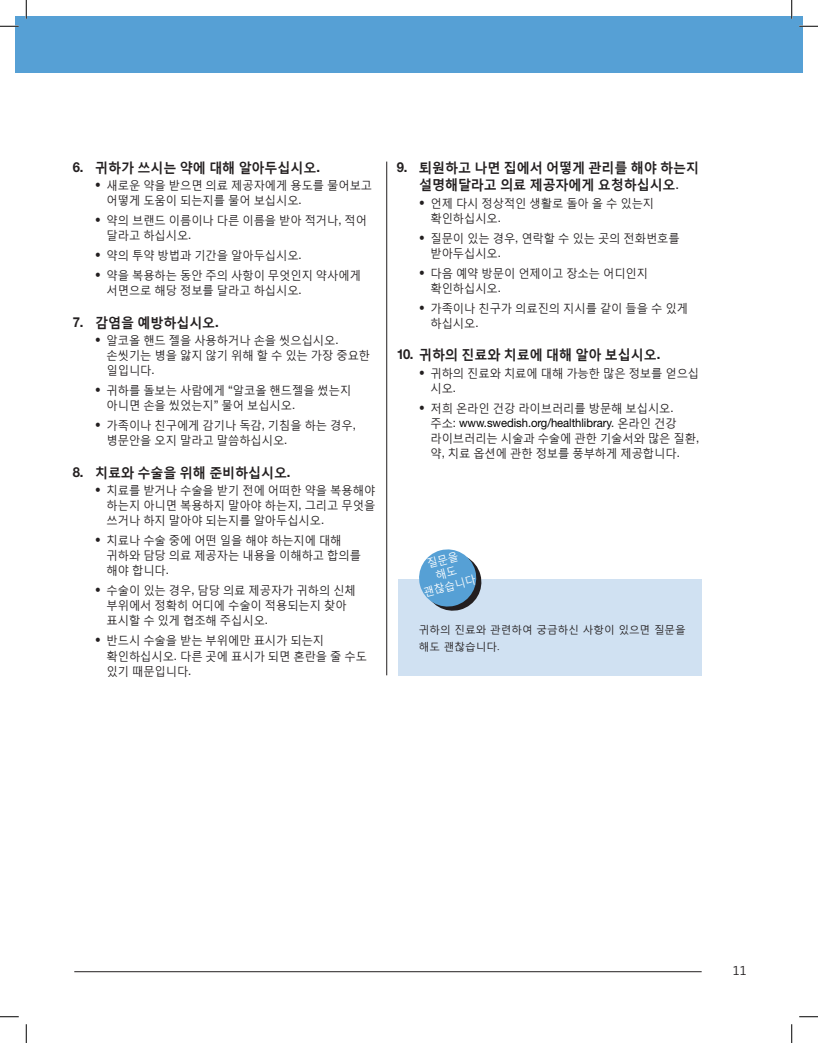
<style>
.page{position:relative;width:818px;height:1043px;background:#fff}
.page>*{position:absolute;margin:0;border:0;box-sizing:border-box;transform-origin:0 0}
._10_tips_questions{font:700 13.75px/17.5px "Malgun Gothic";letter-spacing:-.01em;color:#231f20;text-align:center;scale:.95 1}
.t1{font:12.5px "Malgun Gothic";color:#231f20}
.bullet_text{font:11.88px/15px "Malgun Gothic";letter-spacing:-.005em;color:#231f20;scale:.95 1}
.t2{font:11.25px/13.5px "Malgun Gothic";color:#fff;text-align:center;scale:.95 1}
.subhead{font:10.62px/17.5px "Malgun Gothic";color:#231f20}
.s1{font-family:"Helvetica Neue LT Std"}
.s2{font-family:"Helvetica Neue LT Std";font-weight:400}
.s3{font-family:"Helvetica Neue LT Std";color:#000}
</style>
<div class="page">
<div style="left:15px;top:16px;width:787px;height:56px;background:#56a0d5"></div>
<hr style="left:74px;top:971px;width:627px;height:1px;background:#231f20">
<hr style="left:386px;top:162px;width:1px;height:513px;background:#231f20">
<div style="left:398px;top:578px;width:303px;height:97px;background:#d0e1f2"></div>
<svg style="left:416px;top:549px;width:68px;height:62px"></svg>
<svg style="left:0;top:25px;width:19px;height:2px"></svg>
<svg style="left:799px;top:25px;width:19px;height:2px"></svg>
<svg style="left:0;top:1016px;width:19px;height:1px"></svg>
<svg style="left:799px;top:1016px;width:19px;height:1px"></svg>
<svg style="left:25px;top:0;width:2px;height:19px"></svg>
<svg style="left:25px;top:1024px;width:2px;height:18px"></svg>
<svg style="left:791px;top:0;width:1px;height:19px"></svg>
<svg style="left:791px;top:1024px;width:1px;height:18px"></svg>
<p class="_10_tips_questions" style="left:73px;top:158px;width:262px"><span class="s1">6.</span> 귀하가 쓰시는 약에 대해 알아두십시오<span class="s1">.</span></p>
<p class="bullet_text" style="left:106px;top:178px;width:281px;text-indent:-11px"><span class="s1">•</span> 새로운 약을 받으면 의료 제공자에게 용도를 물어보고 어떻게 도움이 되는지를 물어 보십시오<span class="s1">.</span></p>
<p class="bullet_text" style="left:106px;top:213px;width:276px;text-indent:-11px"><span class="s1">•</span> 약의 브랜드 이름이나 다른 이름을 받아 적거나<span class="s1">,</span> 적어 달라고 하십시오<span class="s1">.</span></p>
<p class="bullet_text" style="left:95px;top:248px;width:219px"><span class="s1">•</span> 약의 투약 방법과 기간을 알아두십시오<span class="s1">.</span></p>
<p class="bullet_text" style="left:106px;top:268px;width:269px;text-indent:-11px"><span class="s1">•</span> 약을 복용하는 동안 주의 사항이 무엇인지 약사에게 서면으로 해당 정보를 달라고 하십시오<span class="s1">.</span></p>
<p class="_10_tips_questions" style="left:73px;top:313px;width:155px"><span class="s1">7.</span> 감염을 예방하십시오<span class="s1">.</span></p>
<p class="bullet_text" style="left:106px;top:333px;width:279px;text-indent:-11px"><span class="s1">•</span> 알코올 핸드 젤을 사용하거나 손을 씻으십시오<span class="s1">. </span>손씻기는 병을 앓지 않기 위해 할 수 있는 가장 중요한 일입니다<span class="s1">.</span></p>
<p class="bullet_text" style="left:106px;top:383px;width:259px;text-indent:-11px"><span class="s1">•</span> 귀하를 돌보는 사람에게 <span class="s1">“</span>알코올 핸드젤을 썼는지 아니면 손을 씼었는지<span class="s1">”</span> 물어 보십시오<span class="s1">.</span></p>
<p class="bullet_text" style="left:106px;top:418px;width:264px;text-indent:-11px"><span class="s1">•</span> 가족이나 친구에게 감기나 독감<span class="s1">,</span> 기침을 하는 경우<span class="s1">, </span>병문안을 오지 말라고 말씀하십시오<span class="s1">.</span></p>
<p class="_10_tips_questions" style="left:73px;top:463px;width:231px"><span class="s1">8.</span> 치료와 수술을 위해 준비하십시오<span class="s1">.</span></p>
<p class="bullet_text" style="left:106px;top:483px;width:284px;text-align:justify;text-indent:-11px"><span class="s1">•</span> 치료를 받거나 수술을 받기 전에 어떠한 약을 복용해야 하는지 아니면 복용하지 말아야 하는지<span class="s1">,</span> 그리고 무엇을 쓰거나 하지 말아야 되는지를 알아두십시오<span class="s1">.</span></p>
<p class="bullet_text" style="left:106px;top:533px;width:269px;text-indent:-11px"><span class="s1">•</span> 치료나 수술 중에 어떤 일을 해야 하는지에 대해 귀하와 담당 의료 제공자는 내용을 이해하고 합의를 해야 합니다<span class="s1">.</span></p>
<p class="bullet_text" style="left:106px;top:583px;width:264px;text-indent:-11px"><span class="s1">•</span> 수술이 있는 경우<span class="s1">,</span> 담당 의료 제공자가 귀하의 신체 부위에서 정확히 어디에 수술이 적용되는지 찾아 표시할 수 있게 협조해 주십시오<span class="s1">.</span></p>
<p class="bullet_text" style="left:106px;top:633px;width:276px;text-indent:-11px"><span class="s1">•</span> 반드시 수술을 받는 부위에만 표시가 되는지 확인하십시오<span class="s1">.</span> 다른 곳에 표시가 되면 혼란을 줄 수도 있기 때문입니다<span class="s1">.</span></p>
<p class="_10_tips_questions" style="left:396px;top:158px;width:320px"><span class="s1">9.</span> 퇴원하고 나면 집에서 어떻게 관리를 해야 하는지 설명해달라고 의료 제공자에게 요청하십시오<span class="s2">.</span></p>
<p class="bullet_text" style="left:430px;top:195px;width:237px;text-indent:-11px"><span class="s1">•</span> 언제 다시 정상적인 생활로 돌아 올 수 있는지 확인하십시오<span class="s1">.</span></p>
<p class="bullet_text" style="left:430px;top:230px;width:264px;text-indent:-11px"><span class="s1">•</span> 질문이 있는 경우<span class="s1">,</span> 연락할 수 있는 곳의 전화번호를 받아두십시오<span class="s1">.</span></p>
<p class="bullet_text" style="left:430px;top:265px;width:230px;text-indent:-11px"><span class="s1">•</span> 다음 예약 방문이 언제이고 장소는 어디인지 확인하십시오<span class="s1">.</span></p>
<p class="bullet_text" style="left:430px;top:300px;width:272px;text-indent:-11px"><span class="s1">•</span> 가족이나 친구가 의료진의 지시를 같이 들을 수 있게 하십시오<span class="s1">.</span></p>
<p class="_10_tips_questions" style="left:396px;top:346px;width:279px"><span class="s1">10.</span> 귀하의 진료와 치료에 대해 알아 보십시오<span class="s1">.</span></p>
<p class="bullet_text" style="left:430px;top:365px;width:284px;text-indent:-11px"><span class="s1">•</span> 귀하의 진료와 치료에 대해 가능한 많은 정보를 얻으십 시오<span class="s1">.</span></p>
<p class="bullet_text" style="left:430px;top:400px;width:284px;text-indent:-11px"><span class="s1">•</span> 저희 온라인 건강 라이브러리를 방문해 보십시오<span class="s1">. </span>주소<span class="s1">:</span> <span class="s3">www.swedish.org/healthlibrary</span><span class="s1">.</span> 온라인 건강 라이브러리는 시술과 수술에 관한 기술서와 많은 질환<span class="s1">, </span>약<span class="s1">,</span> 치료 옵션에 관한 정보를 풍부하게 제공합니다<span class="s1">.</span></p>
<p class="t2" style="left:425px;top:557px;width:35px;rotate:-15deg">질문을 해도</p>
<p class="t2" style="left:422px;top:586px;width:58px;rotate:-15deg">괜찮습니다</p>
<p class="subhead" style="left:419px;top:620px;width:268px">귀하의 진료와 관련하여 궁금하신 사항이 있으면 질문을 해도 괜찮습니다.</p>
<p class="t1" style="left:732px;top:963px;width:15px">11</p>
</div>
